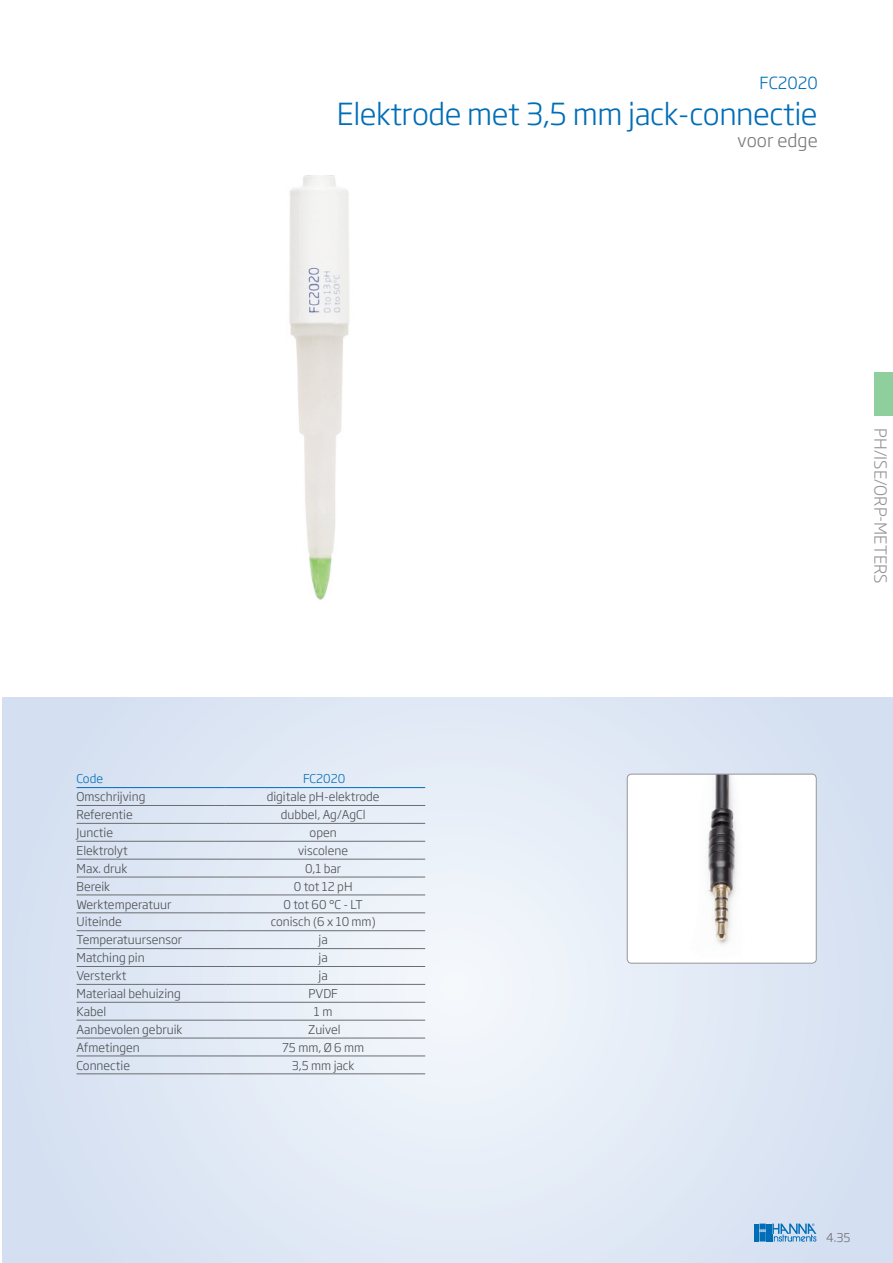
<style>
.page{position:relative;width:893px;height:1263px;background:#fff}
.page>*{position:absolute;margin:0;border:0;box-sizing:border-box;transform-origin:0 0}
.Artikel__titel{font:300 30px "Soho Gothic Pro";letter-spacing:-.015em;color:#006db7}
.Artikel__ondertitel{font:300 18px "Soho Gothic Pro";color:#76787b}
.t1{font:300 16.5px "Soho Gothic Pro";color:#939598}
.Artikel__code{font:300 16.5px "Soho Gothic Pro";color:#006db7}
.Tabeltekst__links{font:300 12px "Soho Gothic Pro";color:#4b4c4d}
.Tabeltekst__midden{font:300 12px "Soho Gothic Pro";color:#4b4c4d}
.Tabeltekst__titel{font:300 12px "Soho Gothic Pro";color:#006db7}
.t2{font:300 12px "Soho Gothic Pro";color:#6c6d70}
</style>
<div class="page">
<svg style="left:3px;top:697px;width:890px;height:566px;background:#dfe8f4"></svg>
<img style="left:289px;top:175px;width:61px;height:425px">
<hr style="left:77px;top:805px;width:148px;height:1px;background:#6c6d70">
<hr style="left:225px;top:805px;width:200px;height:1px;background:#6c6d70">
<hr style="left:77px;top:823px;width:148px;height:1px;background:#6c6d70">
<hr style="left:225px;top:823px;width:200px;height:1px;background:#6c6d70">
<hr style="left:77px;top:841px;width:148px;height:1px;background:#6c6d70">
<hr style="left:225px;top:841px;width:200px;height:1px;background:#6c6d70">
<hr style="left:77px;top:859px;width:148px;height:1px;background:#6c6d70">
<hr style="left:225px;top:859px;width:200px;height:1px;background:#6c6d70">
<hr style="left:77px;top:877px;width:148px;height:1px;background:#6c6d70">
<hr style="left:225px;top:877px;width:200px;height:1px;background:#6c6d70">
<hr style="left:77px;top:894px;width:148px;height:1px;background:#6c6d70">
<hr style="left:225px;top:894px;width:200px;height:1px;background:#6c6d70">
<hr style="left:77px;top:912px;width:148px;height:1px;background:#6c6d70">
<hr style="left:225px;top:912px;width:200px;height:1px;background:#6c6d70">
<hr style="left:77px;top:930px;width:148px;height:1px;background:#6c6d70">
<hr style="left:225px;top:930px;width:200px;height:1px;background:#6c6d70">
<hr style="left:77px;top:948px;width:148px;height:1px;background:#6c6d70">
<hr style="left:225px;top:948px;width:200px;height:1px;background:#6c6d70">
<hr style="left:77px;top:966px;width:148px;height:1px;background:#6c6d70">
<hr style="left:225px;top:966px;width:200px;height:1px;background:#6c6d70">
<hr style="left:77px;top:984px;width:148px;height:1px;background:#6c6d70">
<hr style="left:225px;top:984px;width:200px;height:1px;background:#6c6d70">
<hr style="left:77px;top:1002px;width:148px;height:1px;background:#6c6d70">
<hr style="left:225px;top:1002px;width:200px;height:1px;background:#6c6d70">
<hr style="left:77px;top:1020px;width:148px;height:1px;background:#6c6d70">
<hr style="left:225px;top:1020px;width:200px;height:1px;background:#6c6d70">
<hr style="left:77px;top:1038px;width:148px;height:1px;background:#6c6d70">
<hr style="left:225px;top:1038px;width:200px;height:1px;background:#6c6d70">
<hr style="left:77px;top:1055px;width:148px;height:1px;background:#6c6d70">
<hr style="left:225px;top:1055px;width:200px;height:1px;background:#6c6d70">
<hr style="left:77px;top:1073px;width:148px;height:1px;background:#6c6d70">
<hr style="left:225px;top:1073px;width:200px;height:1px;background:#6c6d70">
<hr style="left:77px;top:787px;width:148px;height:1px;background:#006db7">
<hr style="left:225px;top:787px;width:200px;height:1px;background:#006db7">
<img style="left:627px;top:774px;width:189px;height:189px">
<div style="left:627px;top:774px;width:189px;height:189px;border:1px solid #939598;border-radius:4px"></div>
<svg style="left:754px;top:1223px;width:62px;height:19px"></svg>
<div style="left:874px;top:372px;width:19px;height:43px;background:#8fce9d"></div>
<p class="Artikel__code" style="left:759px;top:70px;width:60px">FC2020</p>
<p class="Artikel__titel" style="left:337px;top:91px;width:482px">Elektrode met 3,5 mm jack-connectie</p>
<p class="Artikel__ondertitel" style="left:738px;top:126px;width:82px">voor edge</p>
<p class="Tabeltekst__titel" style="left:77px;top:769px;width:28px">Code</p>
<p class="Tabeltekst__titel" style="left:303px;top:769px;width:43px">FC2020</p>
<p class="Tabeltekst__links" style="left:77px;top:787px;width:70px">Omschrijving</p>
<p class="Tabeltekst__midden" style="left:267px;top:787px;width:114px">digitale pH-elektrode</p>
<p class="Tabeltekst__links" style="left:77px;top:805px;width:58px">Referentie</p>
<p class="Tabeltekst__midden" style="left:281px;top:805px;width:86px">dubbel, Ag/AgCl</p>
<p class="Tabeltekst__links" style="left:77px;top:823px;width:38px">Junctie</p>
<p class="Tabeltekst__midden" style="left:310px;top:823px;width:29px">open</p>
<p class="Tabeltekst__links" style="left:77px;top:841px;width:53px">Elektrolyt</p>
<p class="Tabeltekst__midden" style="left:298px;top:841px;width:51px">viscolene</p>
<p class="Tabeltekst__links" style="left:77px;top:859px;width:52px">Max. druk</p>
<p class="Tabeltekst__midden" style="left:305px;top:859px;width:38px">0,1 bar</p>
<p class="Tabeltekst__links" style="left:77px;top:877px;width:35px">Bereik</p>
<p class="Tabeltekst__midden" style="left:294px;top:877px;width:60px">0 tot 12 pH</p>
<p class="Tabeltekst__links" style="left:77px;top:895px;width:96px">Werktemperatuur</p>
<p class="Tabeltekst__midden" style="left:283px;top:895px;width:81px">0 tot 60 °C - LT</p>
<p class="Tabeltekst__links" style="left:77px;top:913px;width:47px">Uiteinde</p>
<p class="Tabeltekst__midden" style="left:271px;top:913px;width:106px">conisch (6 x 10 mm)</p>
<p class="Tabeltekst__links" style="left:77px;top:930px;width:107px">Temperatuursensor</p>
<p class="Tabeltekst__midden" style="left:319px;top:930px;width:11px">ja</p>
<p class="Tabeltekst__links" style="left:77px;top:948px;width:70px">Matching pin</p>
<p class="Tabeltekst__midden" style="left:319px;top:948px;width:11px">ja</p>
<p class="Tabeltekst__links" style="left:77px;top:966px;width:51px">Versterkt</p>
<p class="Tabeltekst__midden" style="left:319px;top:966px;width:11px">ja</p>
<p class="Tabeltekst__links" style="left:77px;top:984px;width:106px">Materiaal behuizing</p>
<p class="Tabeltekst__midden" style="left:308px;top:984px;width:31px">PVDF</p>
<p class="Tabeltekst__links" style="left:77px;top:1002px;width:31px">Kabel</p>
<p class="Tabeltekst__midden" style="left:314px;top:1002px;width:20px">1 m</p>
<p class="Tabeltekst__links" style="left:77px;top:1020px;width:107px">Aanbevolen gebruik</p>
<p class="Tabeltekst__midden" style="left:308px;top:1020px;width:34px">Zuivel</p>
<p class="Tabeltekst__links" style="left:77px;top:1038px;width:65px">Afmetingen</p>
<p class="Tabeltekst__midden" style="left:282px;top:1038px;width:83px">75 mm, Ø 6 mm</p>
<p class="Tabeltekst__links" style="left:77px;top:1056px;width:55px">Connectie</p>
<p class="Tabeltekst__midden" style="left:292px;top:1056px;width:64px">3,5 mm jack</p>
<h3 class="t1" style="left:893px;top:428px;width:157px;rotate:90deg">PH/ISE/ORP-METERS</h3>
<p class="t2" style="left:826px;top:1228px;width:26px">4.35</p>
</div>
